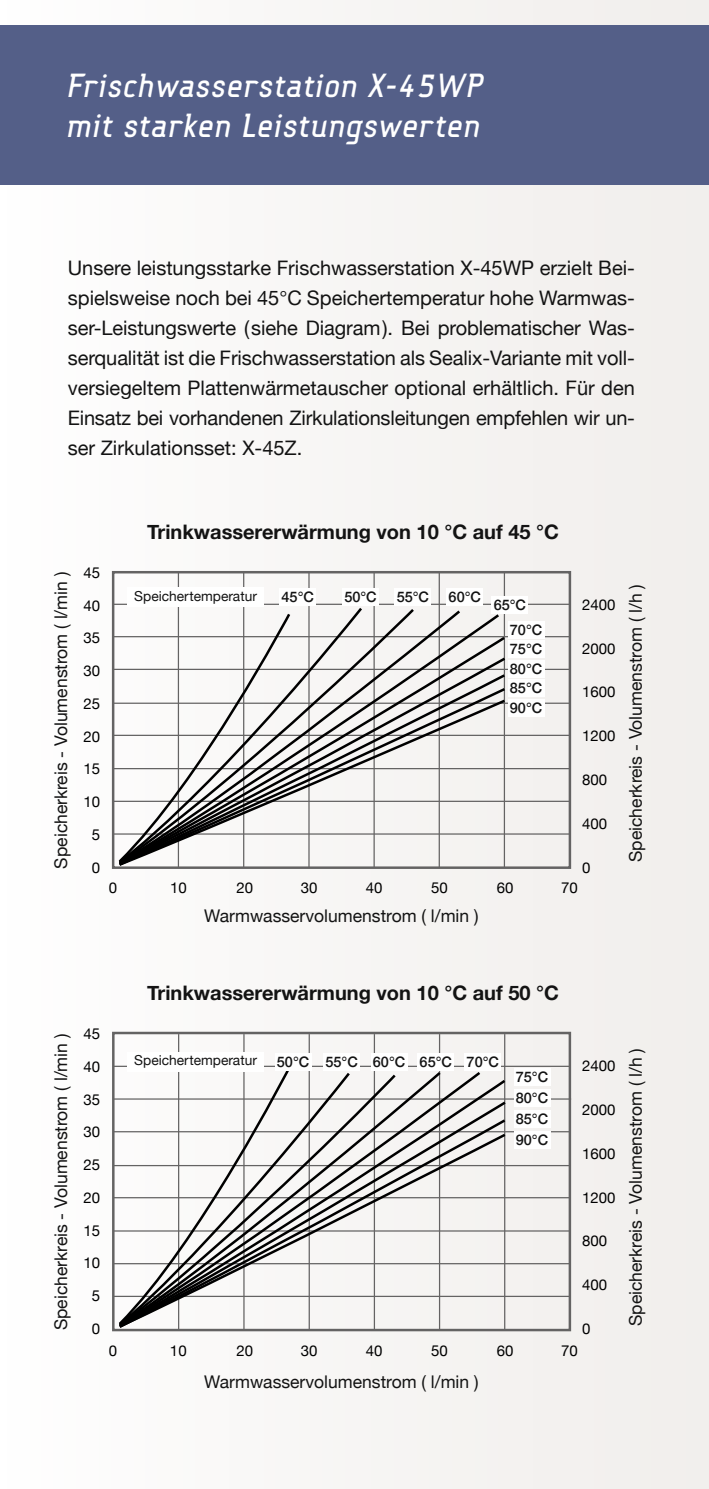
<style>
.page{position:relative;width:709px;height:1489px;background:#fff}
.page>*{position:absolute;margin:0;border:0;box-sizing:border-box;transform-origin:0 0}
.t1{font:35px/40px "Fou Mix Med Ita";letter-spacing:.02em;color:#fff}
.t2{font:20px/30px "Helvetica Neue";letter-spacing:-.01em;color:#131313;text-align:justify}
.t3{font:700 20px "Helvetica Neue";color:#131313}
.t4{font:17.5px "Helvetica Neue";color:#131313}
.t5{font:15px/32.8px "Helvetica Neue";color:#000;text-align:center}
.t6{font:500 14.5px/21px "Helvetica Neue";color:#131313;text-align:justify}
.t7{font:13.75px "Helvetica Neue";color:#131313}
</style>
<div class="page">
<div style="left:0;top:0;width:709px;height:1488px;background:#f6f5f3"></div>
<div style="left:0;top:25px;width:709px;height:159px;background:#545f88"></div>
<hr style="left:178px;top:571px;width:1px;height:296px;background:#646363">
<hr style="left:243px;top:571px;width:1px;height:296px;background:#646363">
<hr style="left:308px;top:571px;width:1px;height:296px;background:#646363">
<hr style="left:373px;top:571px;width:2px;height:296px;background:#646363">
<hr style="left:438px;top:571px;width:2px;height:296px;background:#646363">
<hr style="left:504px;top:571px;width:1px;height:296px;background:#646363">
<hr style="left:113px;top:833px;width:457px;height:1px;background:#646363">
<hr style="left:113px;top:800px;width:457px;height:2px;background:#646363">
<hr style="left:113px;top:768px;width:457px;height:1px;background:#646363">
<hr style="left:113px;top:734px;width:457px;height:2px;background:#646363">
<hr style="left:113px;top:702px;width:457px;height:1px;background:#646363">
<hr style="left:113px;top:668px;width:457px;height:2px;background:#646363">
<hr style="left:113px;top:636px;width:457px;height:1px;background:#646363">
<hr style="left:113px;top:603px;width:457px;height:2px;background:#646363">
<div style="left:112px;top:571px;width:459px;height:297px;border:2px solid #646363"></div>
<svg style="left:177px;top:612px;width:324px;height:23px"></svg>
<svg style="left:116px;top:635px;width:390px;height:21px"></svg>
<svg style="left:116px;top:656px;width:391px;height:17px"></svg>
<svg style="left:177px;top:673px;width:328px;height:13px"></svg>
<svg style="left:177px;top:686px;width:328px;height:12px"></svg>
<svg style="left:116px;top:698px;width:391px;height:169px"></svg>
<div style="left:508px;top:699px;width:36px;height:17px;background:#fff"></div>
<div style="left:508px;top:679px;width:36px;height:17px;background:#fff"></div>
<div style="left:508px;top:660px;width:36px;height:17px;background:#fff"></div>
<div style="left:508px;top:640px;width:36px;height:18px;background:#fff"></div>
<div style="left:508px;top:621px;width:36px;height:17px;background:#fff"></div>
<div style="left:491px;top:596px;width:37px;height:17px;background:#fff"></div>
<div style="left:446px;top:588px;width:37px;height:18px;background:#fff"></div>
<div style="left:394px;top:588px;width:37px;height:18px;background:#fff"></div>
<div style="left:342px;top:588px;width:37px;height:18px;background:#fff"></div>
<div style="left:279px;top:588px;width:37px;height:18px;background:#fff"></div>
<div style="left:127px;top:587px;width:137px;height:20px;background:#fff"></div>
<hr style="left:178px;top:1034px;width:1px;height:295px;background:#646363">
<hr style="left:243px;top:1034px;width:1px;height:295px;background:#646363">
<hr style="left:308px;top:1034px;width:2px;height:295px;background:#646363">
<hr style="left:374px;top:1034px;width:1px;height:295px;background:#646363">
<hr style="left:439px;top:1034px;width:1px;height:295px;background:#646363">
<hr style="left:504px;top:1034px;width:1px;height:295px;background:#646363">
<hr style="left:113px;top:1295px;width:456px;height:1px;background:#646363">
<hr style="left:113px;top:1262px;width:456px;height:2px;background:#646363">
<hr style="left:113px;top:1230px;width:456px;height:1px;background:#646363">
<hr style="left:113px;top:1196px;width:456px;height:2px;background:#646363">
<hr style="left:113px;top:1164px;width:456px;height:2px;background:#646363">
<hr style="left:113px;top:1131px;width:456px;height:1px;background:#646363">
<hr style="left:113px;top:1065px;width:456px;height:1px;background:#646363">
<hr style="left:113px;top:1098px;width:458px;height:1px;background:#646363">
<div style="left:112px;top:1031px;width:459px;height:300px;border:2px solid #646363"></div>
<svg style="left:127px;top:1070px;width:355px;height:8px"></svg>
<svg style="left:116px;top:1078px;width:391px;height:22px"></svg>
<svg style="left:179px;top:1100px;width:327px;height:17px"></svg>
<svg style="left:116px;top:1117px;width:391px;height:15px"></svg>
<svg style="left:116px;top:1132px;width:391px;height:197px"></svg>
<div style="left:127px;top:1052px;width:137px;height:19px;background:#fff"></div>
<div style="left:275px;top:1053px;width:36px;height:17px;background:#fff"></div>
<div style="left:323px;top:1053px;width:37px;height:17px;background:#fff"></div>
<div style="left:371px;top:1053px;width:36px;height:17px;background:#fff"></div>
<div style="left:417px;top:1053px;width:37px;height:17px;background:#fff"></div>
<div style="left:464px;top:1053px;width:37px;height:17px;background:#fff"></div>
<div style="left:514px;top:1068px;width:36px;height:17px;background:#fff"></div>
<div style="left:514px;top:1089px;width:36px;height:17px;background:#fff"></div>
<div style="left:514px;top:1110px;width:36px;height:17px;background:#fff"></div>
<div style="left:514px;top:1131px;width:36px;height:17px;background:#fff"></div>
<h1 class="t1" style="left:68px;top:65px;width:418px">Frischwasserstation X-45WP mit starken Leistungswerten</h1>
<p class="t2" style="left:68px;top:254px;width:568px">Unsere leistungsstarke Frischwasserstation X-45WP erzielt Bei&shy;spielsweise noch bei 45°C Speichertemperatur hohe Warmwas&shy;ser-Leistungswerte (siehe Diagram). Bei problematischer Was&shy;serqualität ist die Frischwasserstation als Sealix-Variante mit voll&shy;versiegeltem Plattenwärmetauscher optional erhältlich. Für den Einsatz bei vorhandenen Zirkulationsleitungen empfehlen wir un&shy;ser Zirkulationsset: X-45Z.</p>
<p class="t4" style="left:48px;top:868px;width:298px;rotate:-90deg">Speicherkreis - Volumenstrom ( l/min )</p>
<p class="t5" style="left:84px;top:557px;width:18px">45<br>40<br>35<br>30<br>25<br>20<br>15<br>10<br>5<br>0</p>
<p class="t3" style="left:147px;top:516px;width:413px">Trinkwassererwärmung von 10 °C auf 45 °C</p>
<p class="t7" style="left:134px;top:586px;width:124px">Speichertemperatur</p>
<p class="t6" style="left:281px;top:585px;width:34px">45°C</p>
<p class="t6" style="left:344px;top:585px;width:34px">50°C</p>
<p class="t6" style="left:397px;top:585px;width:34px">55°C</p>
<p class="t6" style="left:448px;top:585px;width:34px">60°C</p>
<p class="t6" style="left:493px;top:593px;width:34px">65°C</p>
<p class="t6" style="left:510px;top:618px;width:34px">70°C</p>
<p class="t6" style="left:510px;top:637px;width:34px">75°C</p>
<p class="t6" style="left:510px;top:657px;width:34px">80°C</p>
<p class="t6" style="left:510px;top:676px;width:34px">85°C</p>
<p class="t6" style="left:510px;top:695px;width:34px">90°C</p>
<p class="t5" style="left:582px;top:589px;width:35px">2400</p>
<p class="t5" style="left:582px;top:633px;width:35px">2000</p>
<p class="t5" style="left:582px;top:676px;width:35px">1600</p>
<p class="t5" style="left:582px;top:720px;width:35px">1200</p>
<p class="t5" style="left:582px;top:764px;width:27px">800</p>
<p class="t5" style="left:582px;top:808px;width:27px">400</p>
<p class="t5" style="left:582px;top:851px;width:10px">0</p>
<p class="t5" style="left:109px;top:872px;width:10px">0</p>
<p class="t5" style="left:170px;top:872px;width:18px">10</p>
<p class="t5" style="left:236px;top:872px;width:18px">20</p>
<p class="t5" style="left:301px;top:872px;width:18px">30</p>
<p class="t5" style="left:366px;top:872px;width:18px">40</p>
<p class="t5" style="left:431px;top:872px;width:18px">50</p>
<p class="t5" style="left:497px;top:872px;width:18px">60</p>
<p class="t5" style="left:561px;top:872px;width:18px">70</p>
<p class="t4" style="left:204px;top:903px;width:276px">Warmwasservolumenstrom ( l/min )</p>
<p class="t4" style="left:623px;top:861px;width:279px;rotate:-90deg">Speicherkreis - Volumenstrom ( l/h )</p>
<p class="t4" style="left:48px;top:1330px;width:298px;rotate:-90deg">Speicherkreis - Volumenstrom ( l/min )</p>
<p class="t5" style="left:84px;top:1018px;width:18px">45<br>40<br>35<br>30<br>25<br>20<br>15<br>10<br>5<br>0</p>
<p class="t3" style="left:147px;top:977px;width:413px">Trinkwassererwärmung von 10 °C auf 50 °C</p>
<p class="t7" style="left:134px;top:1050px;width:124px">Speichertemperatur</p>
<p class="t6" style="left:277px;top:1050px;width:224px">50°C 55°C 60°C 65°C 70°C</p>
<p class="t6" style="left:516px;top:1065px;width:34px">75°C 80°C 85°C 90°C</p>
<p class="t5" style="left:582px;top:1050px;width:35px">2400</p>
<p class="t5" style="left:582px;top:1094px;width:35px">2000</p>
<p class="t5" style="left:582px;top:1137px;width:35px">1600</p>
<p class="t5" style="left:582px;top:1181px;width:35px">1200</p>
<p class="t5" style="left:582px;top:1225px;width:27px">800</p>
<p class="t5" style="left:582px;top:1269px;width:27px">400</p>
<p class="t5" style="left:582px;top:1312px;width:10px">0</p>
<p class="t5" style="left:109px;top:1335px;width:10px">0</p>
<p class="t5" style="left:170px;top:1335px;width:18px">10</p>
<p class="t5" style="left:236px;top:1335px;width:18px">20</p>
<p class="t5" style="left:301px;top:1335px;width:18px">30</p>
<p class="t5" style="left:366px;top:1335px;width:18px">40</p>
<p class="t5" style="left:431px;top:1335px;width:18px">50</p>
<p class="t5" style="left:497px;top:1335px;width:18px">60</p>
<p class="t5" style="left:561px;top:1335px;width:18px">70</p>
<p class="t4" style="left:204px;top:1369px;width:276px">Warmwasservolumenstrom ( l/min )</p>
<p class="t4" style="left:623px;top:1325px;width:279px;rotate:-90deg">Speicherkreis - Volumenstrom ( l/h )</p>
</div>
